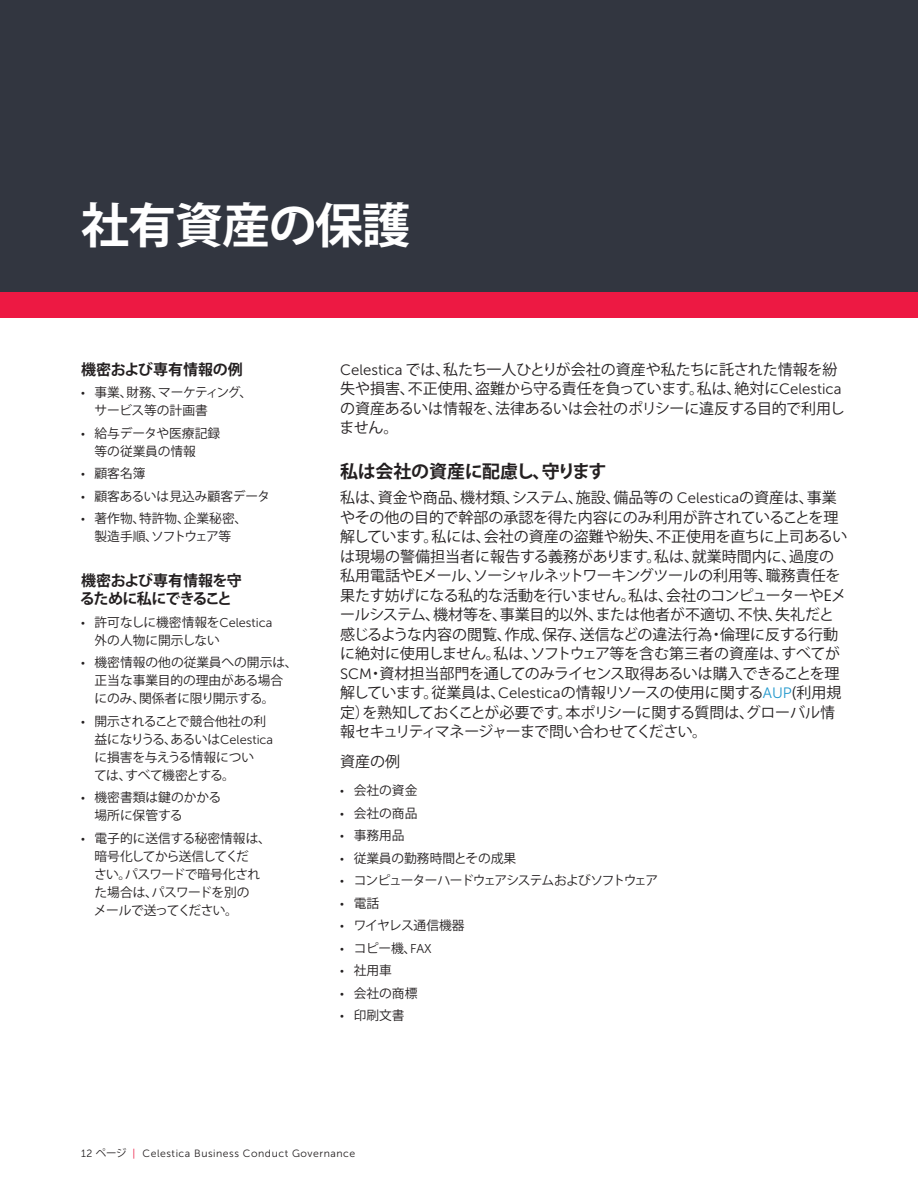
<style>
.page{position:relative;width:918px;height:1188px;background:#fff}
.page>*{position:absolute;margin:0;border:0;box-sizing:border-box;transform-origin:0 0}
.section_main_headi{font:700 48px "Koz Go Pr 6 N";letter-spacing:-.02em;color:#fff}
.body_heads{font:700 18px "Koz Go Pr 6 N";letter-spacing:-.02em;color:#231f20}
.body{font:15px/19.5px "Koz Go Pr 6 N";letter-spacing:-.01em;color:#231f20}
.sidebar_head{font:700 15px/18px "Koz Go Pr 6 N";letter-spacing:-.025em;color:#231f20}
.sidebar_bullets{font:12.75px/18px "Koz Go Pr 6 N";letter-spacing:-.01em;color:#231f20}
.sidebar_bullets-2{font:12.75px/18px "Koz Go Pr 6 N";letter-spacing:-.03em;color:#231f20}
.sidebar_bullets-3{font:12.75px/18px "Koz Go Pr 6 N";letter-spacing:-.04em;color:#231f20}
.sidebar_bullets-4{font:12.75px "Koz Go Pr 6 N";letter-spacing:-.07em;color:#231f20}
.t1{font:10.5px "Museo Sans 300";letter-spacing:.05em;color:#231f20}
.s1{font-family:"Museo Sans 300"}
.s2{font-family:"Museo Sans 300";color:#2198cc}
.s3{font-family:"Koz Go Pr 6 N"}
.s4{color:#ed1943}
</style>
<div class="page">
<div style="left:0;top:0;width:918px;height:292px;background:#323640"></div>
<div style="left:0;top:292px;width:918px;height:26px;background:#ed1943"></div>
<p class="section_main_headi" style="left:81px;top:198px;width:331px">社有資産の保護</p>
<p class="sidebar_head" style="left:81px;top:361px;width:163px">機密および専有情報の例</p>
<p class="sidebar_bullets" style="left:94px;top:384px;width:159px;text-indent:-14px">• 事業、財務、マーケティング、サービス等の計画書</p>
<p class="sidebar_bullets" style="left:94px;top:425px;width:127px;text-indent:-14px">• 給与データや医療記録等の従業員の情報</p>
<p class="sidebar_bullets" style="left:81px;top:465px;width:66px">• 顧客名簿</p>
<p class="sidebar_bullets" style="left:81px;top:488px;width:191px">• 顧客あるいは見込み顧客データ</p>
<p class="sidebar_bullets" style="left:81px;top:510px;width:168px;text-align:center">• 著作物、特許物、企業秘密、製造手順、ソフトウェア等</p>
<p class="sidebar_head" style="left:80px;top:572px;width:163px">機密および専有情報を守るために私にできること</p>
<p class="sidebar_bullets" style="left:94px;top:614px;width:179px;text-indent:-14px">• 許可なしに機密情報を<span class="s1">Celestica</span>外の人物に開示しない</p>
<p class="sidebar_bullets" style="left:94px;top:654px;width:205px;text-indent:-14px">• 機密情報の他の従業員への開示は、正当な事業目的の理由がある場合にのみ、関係者に限り開示する。</p>
<p class="sidebar_bullets-2" style="left:94px;top:713px;width:181px;text-indent:-13px">• 開示されることで競合他社の利益になりうる、あるいは<span class="s1">Celestica</span>に損害を与えうる情報につい<br>ては、すべて機密とする。</p>
<p class="sidebar_bullets" style="left:94px;top:789px;width:128px;text-indent:-14px">• 機密書類は鍵のかかる場所に保管する</p>
<p class="sidebar_bullets-3" style="left:94px;top:830px;width:178px;text-indent:-13px">• 電子的に送信する秘密情報は、暗号化してから送信してくだ<br>さい。パスワードで暗号化された場合は、パスワードを別の<br>メールで送ってください。</p>
<p class="body" style="left:340px;top:360px;width:507px"><span class="s1">Celestica</span> では、私たち一人ひとりが会社の資産や私たちに託された情報を紛失や損害、不正使用、盗難から守る責任を負っています。私は、絶対に<span class="s1">Celestica</span>の資産あるいは情報を、法律あるいは会社のポリシーに違反する目的で利用しません。</p>
<p class="body_heads" style="left:340px;top:461px;width:268px">私は会社の資産に配慮し、守ります</p>
<p class="body" style="left:340px;top:488px;width:509px">私は、資金や商品、機材類、システム、施設、備品等の <span class="s1">Celestica</span>の資産は、事業やその他の目的で幹部の承認を得た内容にのみ利用が許されていることを理解しています。私には、会社の資産の盗難や紛失、不正使用を直ちに上司あるいは現場の警備担当者に報告する義務があります。私は、就業時間内に、過度の私用電話やEメール、ソーシャルネットワーキングツールの利用等、職務責任を果たす妨げになる私的な活動を行いません。私は、会社のコンピューターやEメールシステム、機材等を、事業目的以外、または他者が不適切、不快、失礼だと感じるような内容の閲覧、作成、保存、送信などの違法行為・倫理に反する行動に絶対に使用しません。私は、ソフトウェア等を含む第三者の資産は、すべてが<span class="s1">SCM</span>・資材担当部門を通してのみライセンス取得あるいは購入できることを理解しています。従業員は、<span class="s1">Celestica</span>の情報リソースの使用に関する<span class="s2">AUP</span>(利用規定）を熟知しておくことが必要です。本ポリシーに関する質問は、グローバル情報セキュリティマネージャーまで問い合わせてください。</p>
<p class="body" style="left:340px;top:752px;width:61px">資産の例</p>
<p class="sidebar_bullets" style="left:340px;top:782px;width:79px">• 会社の資金</p>
<p class="sidebar_bullets" style="left:340px;top:804px;width:79px">• 会社の商品</p>
<p class="sidebar_bullets" style="left:340px;top:827px;width:66px">• 事務用品</p>
<p class="sidebar_bullets" style="left:340px;top:849px;width:178px">• 従業員の勤務時間とその成果</p>
<p class="sidebar_bullets-4" style="left:340px;top:874px;width:319px">• コンピューターハードウェアシステムおよびソフトウェア</p>
<p class="sidebar_bullets" style="left:340px;top:894px;width:41px">• 電話</p>
<p class="sidebar_bullets-2" style="left:340px;top:917px;width:126px">• ワイヤレス通信機器</p>
<p class="sidebar_bullets" style="left:340px;top:939px;width:93px">• コピー機、<span class="s1">FAX</span></p>
<p class="sidebar_bullets" style="left:340px;top:962px;width:53px">• 社用車</p>
<p class="sidebar_bullets" style="left:340px;top:984px;width:79px">• 会社の商標</p>
<p class="sidebar_bullets" style="left:340px;top:1007px;width:66px">• 印刷文書</p>
<p class="t1" style="left:81px;top:1148px;width:276px">12 <span class="s3">ページ</span> <span class="s4">|</span> Celestica Business Conduct Governance</p>
</div>
